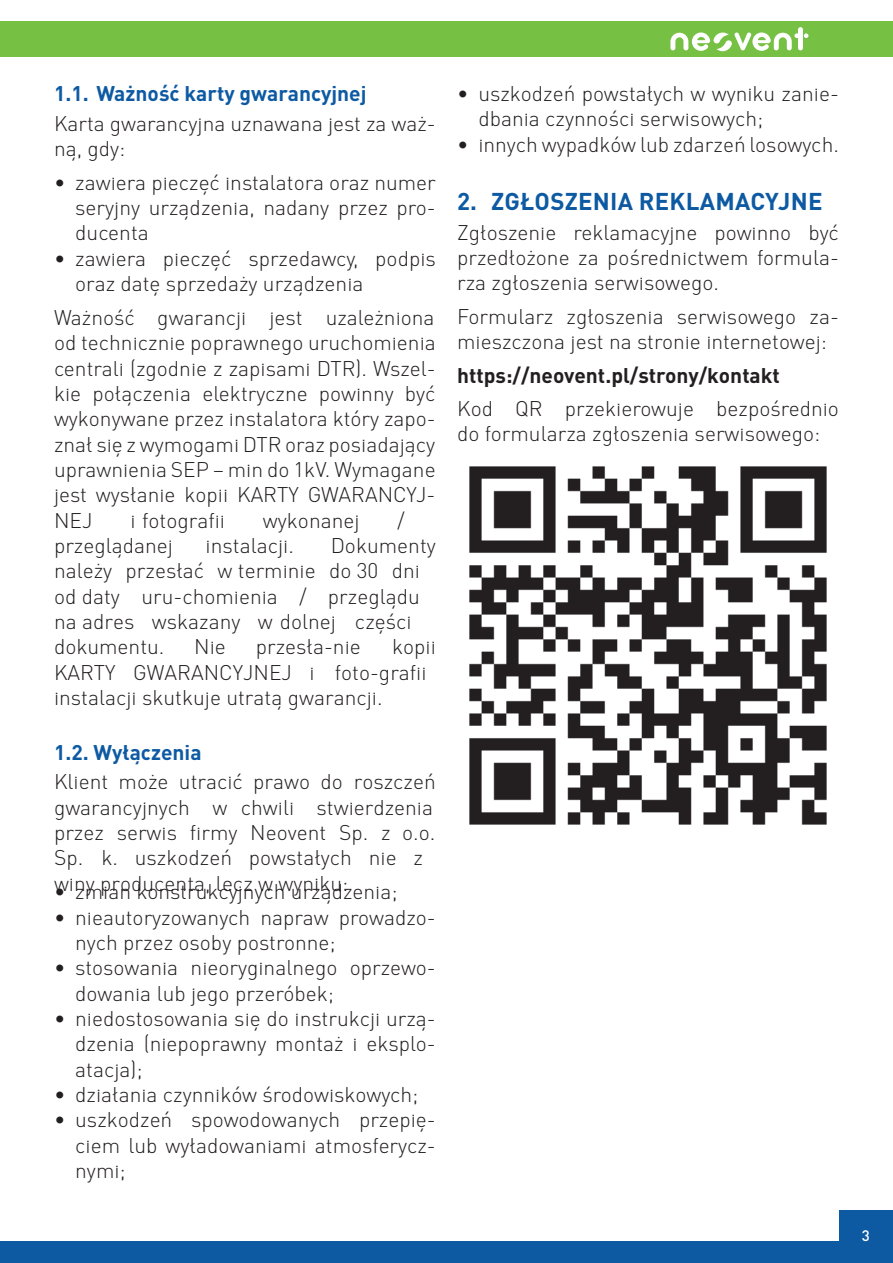
<style>
.page{position:relative;width:893px;height:1263px;background:#fff}
.page>*{position:absolute;margin:0;border:0;box-sizing:border-box;transform-origin:0 0}
.t1{font:700 24px "DIN Pro";letter-spacing:.01em;color:#0d5aa3}
.t2{font:300 21px/25.3px "DIN Pro";color:#231f20}
.t3{font:700 21px "DIN Pro";color:#0d5aa3}
.t4{font:700 21px "DIN Pro";color:#231f20}
.t5{font:500 15px "DIN Pro";color:#fff}
</style>
<div class="page">
<div style="left:0;top:21px;width:893px;height:36px;background:#76c043"></div>
<svg style="left:670px;top:27px;width:138px;height:24px"></svg>
<div style="left:839px;top:1210px;width:54px;height:53px;background:#0d5aa3"></div>
<div style="left:0;top:1242px;width:856px;height:21px;background:#0d5aa3"></div>
<img style="left:469px;top:466px;width:358px;height:359px">
<p class="t3" style="left:54px;top:80px;width:314px">1.1. Ważność karty gwarancyjnej</p>
<p class="t2" style="left:54px;top:110px;width:383px">Karta gwarancyjna uznawana jest za waż&shy;ną, gdy:</p>
<p class="t2" style="left:75px;top:169px;width:362px;text-align:justify;text-indent:-21px">• zawiera pieczęć instalatora oraz numer seryjny urządzenia, nadany przez pro&shy;ducenta</p>
<p class="t2" style="left:75px;top:245px;width:362px;text-indent:-21px">• zawiera pieczęć sprzedawcy, podpis oraz datę sprzedaży urządzenia</p>
<p class="t2" style="left:54px;top:304px;width:383px;text-align:justify">Ważność gwarancji jest uzależniona od technicznie poprawnego uruchomienia centrali (zgodnie z zapisami DTR). Wszel&shy;kie połączenia elektryczne powinny być wykonywane przez instalatora który zapo&shy;znał się z wymogami DTR oraz posiadający uprawnienia SEP – min do 1kV. Wymagane jest wysłanie kopii KARTY GWARANCYJ-NEJ</p>
<p class="t2" style="left:130px;top:507px;width:96px">i fotografii</p>
<p class="t2" style="left:263px;top:507px;width:98px">wykonanej</p>
<p class="t2" style="left:397px;top:507px;width:9px">/</p>
<p class="t2" style="left:54px;top:532px;width:120px">przeglądanej</p>
<p class="t2" style="left:206px;top:532px;width:90px">instalacji.</p>
<p class="t2" style="left:54px;top:532px;width:383px;text-indent:277px">Dokumenty należy przesłać w terminie do 30 dni od daty uru-chomienia / przeglądu na adres wskazany w dolnej części dokumentu.</p>
<p class="t2" style="left:54px;top:634px;width:383px;text-indent:338px">kopii<br>KARTY GWARANCYJNEJ i foto-grafii instalacji skutkuje utratą gwarancji.</p>
<p class="t3" style="left:54px;top:738px;width:149px">1.2. Wyłączenia</p>
<p class="t2" style="left:54px;top:769px;width:383px">Klient może utracić prawo do roszczeń gwarancyjnych w chwili stwierdzenia przez serwis firmy Neovent Sp. z o.o.<br>Sp. k. uszkodzeń powstałych nie z winy producenta, lecz w wyniku:</p>
<p class="t2" style="left:194px;top:634px;width:33px">Nie</p>
<p class="t2" style="left:256px;top:634px;width:107px">przesła-nie</p>
<p class="t2" style="left:54px;top:879px;width:345px">• zmian konstrukcyjnych urządzenia;</p>
<p class="t2" style="left:75px;top:904px;width:362px;text-indent:-21px">• nieautoryzowanych napraw prowadzo&shy;nych przez osoby postronne;</p>
<p class="t2" style="left:75px;top:955px;width:362px;text-indent:-21px">• stosowania nieoryginalnego oprzewo&shy;dowania lub jego przeróbek;</p>
<p class="t2" style="left:75px;top:1005px;width:362px;text-align:justify;text-indent:-21px">• niedostosowania się do instrukcji urzą&shy;dzenia (niepoprawny montaż i eksplo&shy;atacja);</p>
<p class="t2" style="left:54px;top:1081px;width:366px">• działania czynników środowiskowych;</p>
<p class="t2" style="left:75px;top:1107px;width:362px;text-align:justify;text-indent:-21px">• uszkodzeń spowodowanych przepię&shy;ciem lub wyładowaniami atmosferycz&shy;nymi;</p>
<p class="t2" style="left:478px;top:81px;width:362px;text-indent:-21px">• uszkodzeń powstałych w wyniku zanie&shy;dbania czynności serwisowych;</p>
<p class="t2" style="left:457px;top:131px;width:383px">• innych wypadków lub zdarzeń losowych.</p>
<p class="t1" style="left:457px;top:185px;width:367px">2. ZGŁOSZENIA REKLAMACYJNE</p>
<p class="t2" style="left:457px;top:219px;width:383px;text-align:justify">Zgłoszenie reklamacyjne powinno być przedłożone za pośrednictwem formula&shy;rza zgłoszenia serwisowego.</p>
<p class="t2" style="left:457px;top:303px;width:383px">Formularz zgłoszenia serwisowego za&shy;mieszczona jest na stronie internetowej:</p>
<p class="t4" style="left:457px;top:361px;width:324px">https://neovent.pl/strony/kontakt</p>
<p class="t2" style="left:457px;top:396px;width:383px">Kod QR przekierowuje bezpośrednio do formularza zgłoszenia serwisowego:</p>
<p class="t5" style="left:862px;top:1226px;width:9px">3</p>
</div>
